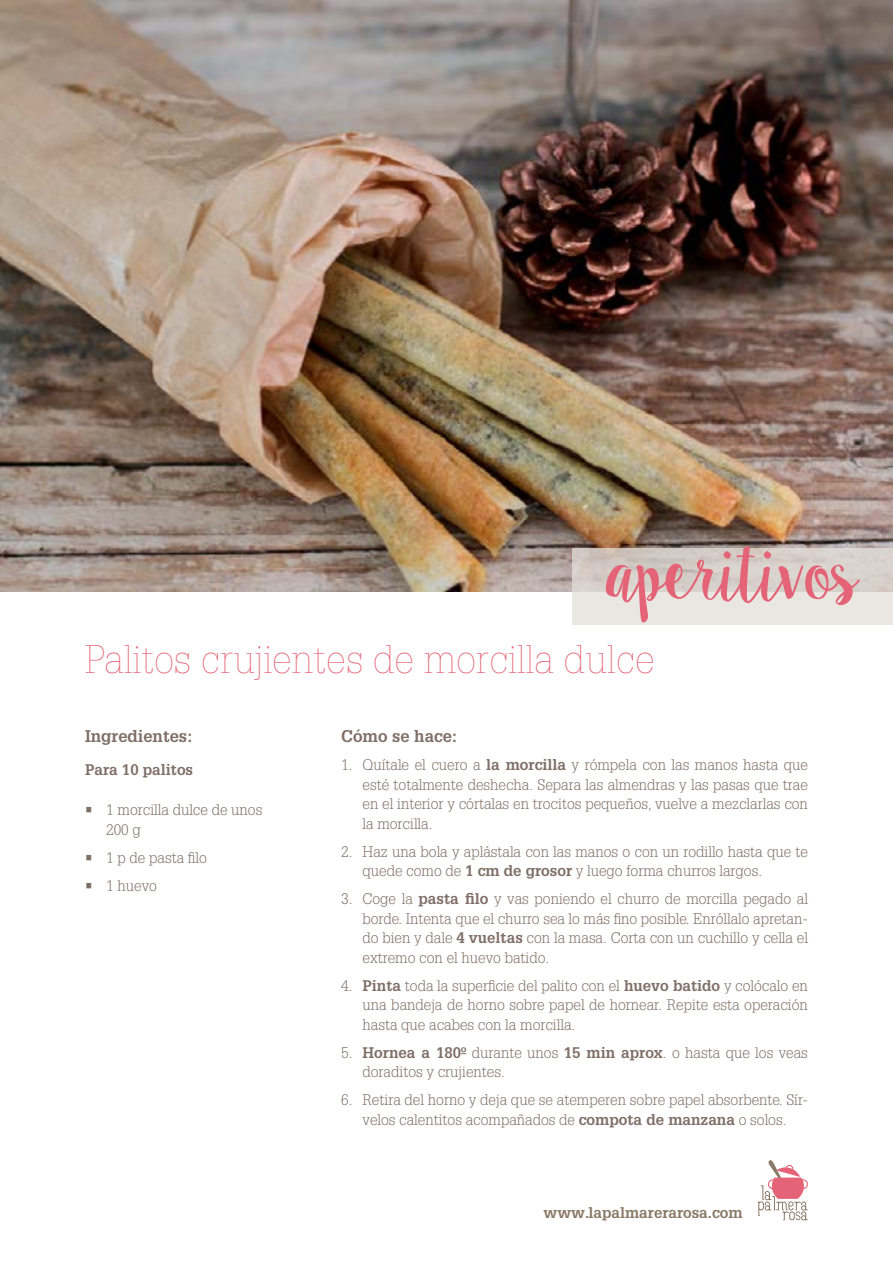
<style>
.page{position:relative;width:893px;height:1263px;background:#fff}
.page>*{position:absolute;margin:0;border:0;box-sizing:border-box;transform-origin:0 0}
.t1{font:72px "Sweet Pea";letter-spacing:-.08em;color:#e46376}
.t2{font:100 39px "Glypha";color:#e46376}
.t3{font:700 16.5px "Glypha";color:#7f6f67}
.t4{font:300 15px/19.5px "Glypha";color:#7f6f67;text-align:justify}
.t5{font:700 15px "Glypha";color:#8a7967}
.t6{font:700 15px "Glypha";color:#7f6f67}
.s1{font-weight:700}
</style>
<div class="page">
<svg style="left:758px;top:1160px;width:50px;height:60px"></svg>
<img style="left:0;top:0;width:893px;height:591px">
<svg style="left:573px;top:549px;width:320px;height:76px;background:#ded8d3"></svg>
<h1 class="t1" style="left:605px;top:531px;width:258px">aperitivos</h1>
<h2 class="t2" style="left:85px;top:637px;width:571px">Palitos crujientes de morcilla dulce</h2>
<p class="t3" style="left:85px;top:726px;width:109px">Ingredientes:</p>
<p class="t6" style="left:85px;top:760px;width:110px">Para 10 palitos</p>
<p class="t4" style="left:106px;top:800px;width:158px;text-indent:-21px">• 1 morcilla dulce de unos<br>200 g</p>
<p class="t4" style="left:85px;top:848px;width:123px">• 1 p de pasta filo</p>
<p class="t4" style="left:85px;top:876px;width:73px">• 1 huevo</p>
<p class="t3" style="left:341px;top:726px;width:118px">Cómo se hace:</p>
<p class="t4" style="left:362px;top:755px;width:447px;text-indent:-21px">1. Quítale el cuero a <span class="s1">la morcilla</span> y rómpela con las manos hasta que esté totalmente deshecha. Separa las almendras y las pasas que trae en el interior y córtalas en trocitos pequeños, vuelve a mezclarlas con la morcilla.</p>
<p class="t4" style="left:362px;top:842px;width:447px;text-indent:-21px">2. Haz una bola y aplástala con las manos o con un rodillo hasta que te quede como de <span class="s1">1 cm de grosor</span> y luego forma churros largos.</p>
<p class="t4" style="left:362px;top:889px;width:447px;text-indent:-21px">3. Coge la <span class="s1">pasta filo</span> y vas poniendo el churro de morcilla pegado al borde. Intenta que el churro sea lo más fino posible. Enróllalo apretan&shy;do bien y dale <span class="s1">4 vueltas</span> con la masa. Corta con un cuchillo y cella el extremo con el huevo batido.</p>
<p class="t4" style="left:362px;top:976px;width:447px;text-indent:-21px">4. <span class="s1">Pinta</span> toda la superficie del palito con el <span class="s1">huevo batido</span> y colócalo en una bandeja de horno sobre papel de hornear. Repite esta operación hasta que acabes con la morcilla.</p>
<p class="t4" style="left:362px;top:1043px;width:447px;text-indent:-21px">5. <span class="s1">Hornea a 180º</span> durante unos <span class="s1">15 min aprox</span>. o hasta que los veas doraditos y crujientes.</p>
<p class="t4" style="left:341px;top:1090px;width:468px;text-align:center">6. Retira del horno y deja que se atemperen sobre papel absorbente. Sír&shy;velos calentitos acompañados de <span class="s1">compota de manzana</span> o solos.</p>
<p class="t5" style="left:543px;top:1203px;width:201px">www.lapalmarerarosa.com</p>
</div>
